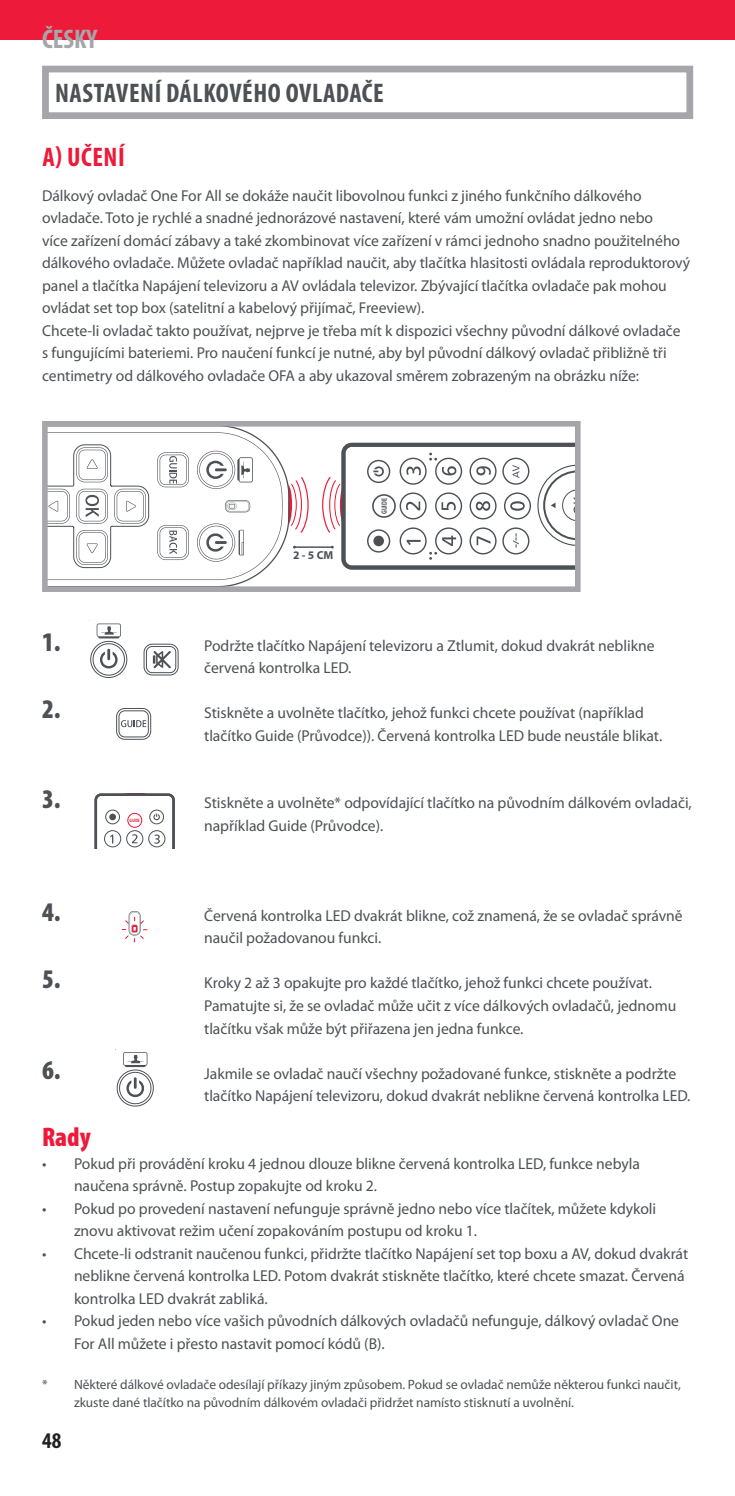
<style>
.page{position:relative;width:735px;height:1496px;background:#fff}
.page>*{position:absolute;margin:0;border:0;box-sizing:border-box;transform-origin:0 0}
.t1{font:700 condensed 27px "Myriad Pro";letter-spacing:.02em;color:#4d5156}
.t2{font:900 condensed 27px "Myriad Pro";color:#4d5156}
.t3{font:700 condensed 27px "Myriad Pro";letter-spacing:.02em;color:#ed1a39}
.t4{font:700 condensed 27px "Myriad Pro";color:#a6a5a9}
.t5{font:900 condensed 27px "Myriad Pro";color:#ed1a39}
.t6{font:700 condensed 22.5px "Myriad Pro";color:#231f20}
.t7{font:15.75px/22.5px "Myriad Pro";letter-spacing:-.005em;color:#4d5156}
.t8{font:13.5px/18px "Myriad Pro";letter-spacing:-.005em;color:#4d5156}
.t9{font:700 11.47px "Myriad Pro";color:#4d5156}
.t10{font:700 7.65px "Myriad Pro";color:#4d5156;scale:.73 1}
.t11{font:700 4.73px "Myriad Pro";color:#ed1a39;scale:.73 1}
</style>
<div class="page">
<svg style="left:42px;top:65px;width:652px;height:54px"></svg>
<div style="left:0;top:0;width:734px;height:40px;background:#ed1a39"></div>
<svg style="left:90px;top:623px;width:38px;height:55px"></svg>
<svg style="left:94px;top:794px;width:81px;height:54px"></svg>
<svg style="left:121px;top:911px;width:27px;height:32px"></svg>
<hr style="left:294px;top:546px;width:38px;height:2px;background:#4d5156">
<svg style="left:321px;top:442px;width:252px;height:128px"></svg>
<svg style="left:49px;top:428px;width:260px;height:157px"></svg>
<div style="left:42px;top:421px;width:538px;height:171px;border:6px solid #a6a5a9"></div>
<div style="left:42px;top:66px;width:651px;height:53px;border:7px solid #a6a5a9"></div>
<svg style="left:143px;top:643px;width:36px;height:33px"></svg>
<svg style="left:115px;top:1049px;width:39px;height:58px"></svg>
<svg style="left:116px;top:708px;width:36px;height:32px"></svg>
<h1 class="t4" style="left:42px;top:22px;width:57px">ČESKY</h1>
<h1 class="t1" style="left:55px;top:76px;width:330px">NASTAVENÍ DÁLKOVÉHO OVLADAČE</h1>
<h1 class="t3" style="left:42px;top:140px;width:84px">A) UČENÍ</h1>
<p class="t7" style="left:42px;top:184px;width:649px">Dálkový ovladač One For All se dokáže naučit libovolnou funkci z jiného funkčního dálkového ovladače. Toto je rychlé a snadné jednorázové nastavení, které vám umožní ovládat jedno nebo<br>více zařízení domácí zábavy a také zkombinovat více zařízení v rámci jednoho snadno použitelného dálkového ovladače. Můžete ovladač například naučit, aby tlačítka hlasitosti ovládala reproduktorový panel a tlačítka Napájení televizoru a AV ovládala televizor. Zbývající tlačítka ovladače pak mohou ovládat set top box (satelitní a kabelový přijímač, Freeview).<br>Chcete-li ovladač takto používat, nejprve je třeba mít k dispozici všechny původní dálkové ovladače s fungujícími bateriemi. Pro naučení funkcí je nutné, aby byl původní dálkový ovladač přibližně tři centimetry od dálkového ovladače OFA a aby ukazoval směrem zobrazeným na obrázku níže:</p>
<p class="t9" style="left:293px;top:549px;width:42px">2 - 5 CM</p>
<p class="t10" style="left:380px;top:514px;width:23px;rotate:-90deg">GUIDE</p>
<h1 class="t2" style="left:42px;top:627px;width:20px">1.</h1>
<p class="t7" style="left:204px;top:634px;width:452px">Podržte tlačítko Napájení televizoru a Ztlumit, dokud dvakrát neblikne červená kontrolka LED.</p>
<h1 class="t2" style="left:42px;top:694px;width:20px">2.</h1>
<p class="t7" style="left:204px;top:702px;width:459px">Stiskněte a uvolněte tlačítko, jehož funkci chcete používat (například tlačítko Guide (Průvodce)). Červená kontrolka LED bude neustále blikat.</p>
<h1 class="t2" style="left:42px;top:784px;width:20px">3.</h1>
<p class="t7" style="left:204px;top:792px;width:489px">Stiskněte a uvolněte* odpovídající tlačítko na původním dálkovém ovladači, například Guide (Průvodce).</p>
<p class="t11" style="left:130px;top:818px;width:15px">GUIDE</p>
<h1 class="t2" style="left:42px;top:897px;width:20px">4.</h1>
<p class="t7" style="left:204px;top:904px;width:480px">Červená kontrolka LED dvakrát blikne, což znamená, že se ovladač správně naučil požadovanou funkci.</p>
<h1 class="t2" style="left:42px;top:964px;width:20px">5.</h1>
<p class="t7" style="left:204px;top:972px;width:473px">Kroky 2 až 3 opakujte pro každé tlačítko, jehož funkci chcete používat.<br>Pamatujte si, že se ovladač může učit z více dálkových ovladačů, jednomu tlačítku však může být přiřazena jen jedna funkce.</p>
<h1 class="t2" style="left:42px;top:1054px;width:20px">6.</h1>
<p class="t7" style="left:204px;top:1062px;width:487px">Jakmile se ovladač naučí všechny požadované funkce, stiskněte a podržte tlačítko Napájení televizoru, dokud dvakrát neblikne červená kontrolka LED.</p>
<h1 class="t5" style="left:42px;top:1122px;width:50px">Rady</h1>
<p class="t7" style="left:74px;top:1152px;width:567px;text-indent:-32px">• Pokud při provádění kroku 4 jednou dlouze blikne červená kontrolka LED, funkce nebyla naučena správně. Postup zopakujte od kroku 2.</p>
<p class="t7" style="left:74px;top:1197px;width:583px;text-indent:-32px">• Pokud po provedení nastavení nefunguje správně jedno nebo více tlačítek, můžete kdykoli znovu aktivovat režim učení zopakováním postupu od kroku 1.</p>
<p class="t7" style="left:74px;top:1242px;width:615px;text-indent:-32px">• Chcete-li odstranit naučenou funkci, přidržte tlačítko Napájení set top boxu a AV, dokud dvakrát neblikne červená kontrolka LED. Potom dvakrát stiskněte tlačítko, které chcete smazat. Červená kontrolka LED dvakrát zabliká.</p>
<p class="t7" style="left:74px;top:1309px;width:606px;text-indent:-32px">• Pokud jeden nebo více vašich původních dálkových ovladačů nefunguje, dálkový ovladač One<br>For All můžete i přesto nastavit pomocí kódů (B).</p>
<p class="t8" style="left:74px;top:1375px;width:608px;text-indent:-32px">* Některé dálkové ovladače odesílají příkazy jiným způsobem. Pokud se ovladač nemůže některou funkci naučit, zkuste dané tlačítko na původním dálkovém ovladači přidržet namísto stisknutí a uvolnění.</p>
<h2 class="t6" style="left:42px;top:1426px;width:21px">48</h2>
</div>
